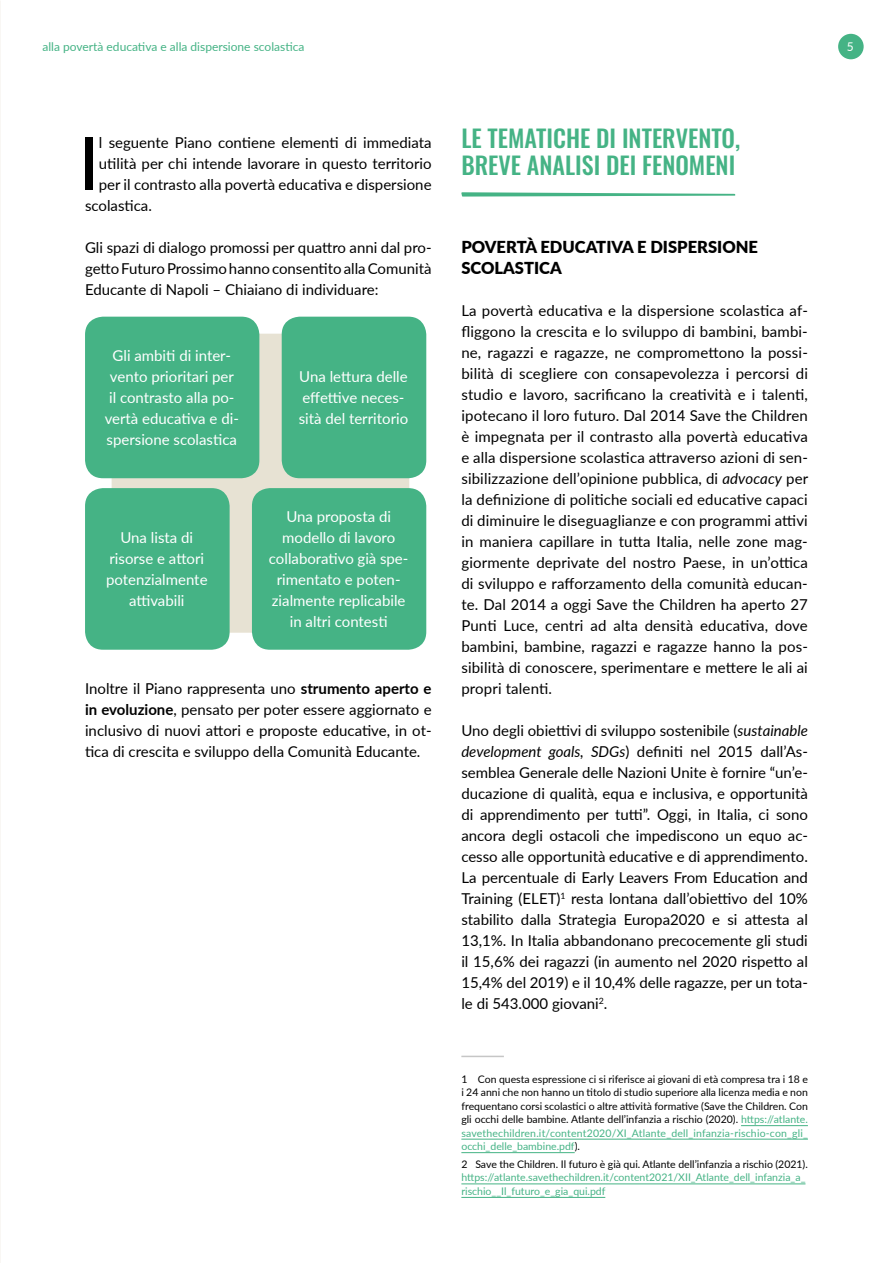
<style>
.page{position:relative;width:893px;height:1263px;background:#fff}
.page>*{position:absolute;margin:0;border:0;box-sizing:border-box;transform-origin:0 0}
.t1{font:73.65px "Lato";color:#000}
.t2{font:500 24px "Oswald";color:#45b385}
.t3{font:900 16.5px/21px "Lato";color:#000}
.t4{font:15px/21px "Lato";color:#000;text-align:justify}
.t5{font:15px/21px "Lato";color:#fff;text-align:center}
.t6{font:12px "Lato";color:#45b385}
.t7{font:12px "Lato";color:#fff}
.t8{font:10.5px/13.5px "Lato";color:#000;text-align:justify}
.t9{font:10.5px/13.5px "Lato";color:#45b385}
.s1{font-weight:700}
.s2{font-style:italic}
.s3{color:#45b385}
</style>
<div class="page">
<div style="left:112px;top:334px;width:297px;height:299px;background:#e7e2d3;border-radius:18px"></div>
<hr style="left:461px;top:1056px;width:43px;height:1px;background:#c6c6c6">
<hr style="left:741px;top:1125px;width:67px;height:1px;background:#45b385">
<hr style="left:461px;top:1139px;width:347px;height:1px;background:#45b385">
<hr style="left:461px;top:1152px;width:114px;height:1px;background:#45b385">
<hr style="left:461px;top:1183px;width:344px;height:1px;background:#45b385">
<hr style="left:461px;top:1197px;width:144px;height:1px;background:#45b385">
<svg style="left:461px;top:192px;width:274px;height:5px"></svg>
<div style="left:85px;top:317px;width:174px;height:161px;background:#45b385;border-radius:18px"></div>
<div style="left:85px;top:488px;width:145px;height:162px;background:#45b385;border-radius:18px"></div>
<div style="left:282px;top:317px;width:144px;height:161px;background:#45b385;border-radius:18px"></div>
<div style="left:252px;top:488px;width:174px;height:162px;background:#45b385;border-radius:18px"></div>
<div style="left:838px;top:34px;width:26px;height:25px;background:#45b385;border-radius:50%"></div>
<p class="t6" style="left:43px;top:38px;width:263px">alla povertà educativa e alla dispersione scolastica</p>
<p class="t7" style="left:847px;top:38px;width:8px">5</p>
<h1 class="t1" style="left:78px;top:110px;width:22px">I</h1>
<p class="t4" style="left:99px;top:131px;width:334px">l seguente Piano contiene elementi di immediata</p>
<p class="t4" style="left:99px;top:152px;width:334px">utilità per chi intende lavorare in questo territorio</p>
<p class="t4" style="left:99px;top:173px;width:334px">per il contrasto alla povertà educativa e dispersione</p>
<p class="t4" style="left:85px;top:194px;width:68px">scolastica.</p>
<p class="t4" style="left:85px;top:236px;width:348px">Gli spazi di dialogo promossi per quattro anni dal pro&shy;getto Futuro Prossimo hanno consentito alla Comunità Educante di Napoli – Chiaiano di individuare:</p>
<p class="t5" style="left:105px;top:345px;width:136px">Gli ambiti di inter&shy;vento prioritari per il contrasto alla po&shy;vertà educativa e di&shy;spersione scolastica</p>
<p class="t5" style="left:106px;top:527px;width:103px">Una lista di risorse e attori potenzialmente attivabili</p>
<p class="t5" style="left:299px;top:366px;width:111px;text-align:left">Una lettura delle effettive neces&shy;sità del territorio</p>
<p class="t5" style="left:269px;top:506px;width:141px">Una proposta di modello di lavoro collaborativo già spe&shy;rimentato e poten&shy;zialmente replicabile in altri contesti</p>
<p class="t4" style="left:85px;top:677px;width:348px">Inoltre il Piano rappresenta uno <span class="s1">strumento aperto e in evoluzione</span>, pensato per poter essere aggiornato e inclusivo di nuovi attori e proposte educative, in ot&shy;tica di crescita e sviluppo della Comunità Educante.</p>
<h2 class="t2" style="left:461px;top:117px;width:75px">LE TEMATIC</h2>
<h2 class="t2" style="left:566px;top:117px;width:69px">HEDI INTERVENTO</h2>
<h2 class="t2" style="left:735px;top:117px;width:7px">,</h2>
<h2 class="t2" style="left:461px;top:144px;width:26px">BREVE</h2>
<h2 class="t2" style="left:527px;top:144px;width:12px">ANALISI</h2>
<h2 class="t2" style="left:606px;top:144px;width:110px">DEI FENOMENI</h2>
<p class="t3" style="left:461px;top:236px;width:298px">POVERTÀ EDUCATIVA E DISPERSIONE<br>SCOLASTICA</p>
<p class="t4" style="left:461px;top:299px;width:348px">La povertà educativa e la dispersione scolastica af&shy;fliggono la crescita e lo sviluppo di bambini, bambi&shy;ne, ragazzi e ragazze, ne compromettono la possi&shy;bilità di scegliere con consapevolezza i percorsi di studio e lavoro, sacrificano la creatività e i talenti, ipotecano il loro futuro. Dal 2014 Save the Children è impegnata per il contrasto alla povertà educativa e alla dispersione scolastica attraverso azioni di sen&shy;sibilizzazione dell’opinione pubblica, di <span class="s2">advocacy</span> per la definizione di politiche sociali ed educative capaci di diminuire le diseguaglianze e con programmi attivi in maniera capillare in tutta Italia, nelle zone mag&shy;giormente deprivate del nostro Paese, in un’ottica di sviluppo e rafforzamento della comunità educan&shy;te. Dal 2014 a oggi Save the Children ha aperto 27<br>Punti Luce, centri ad alta densità educativa, dove bambini, bambine, ragazzi e ragazze hanno la pos&shy;sibilità di conoscere, sperimentare e mettere le ali ai propri talenti.</p>
<p class="t4" style="left:461px;top:719px;width:348px">Uno degli obiettivi di sviluppo sostenibile (<span class="s2">sustainable development goals, SDGs</span>) definiti nel 2015 dall’As&shy;semblea Generale delle Nazioni Unite è fornire “un’e&shy;ducazione di qualità, equa e inclusiva, e opportunità di apprendimento per tutti”. Oggi, in Italia, ci sono ancora degli ostacoli che impediscono un equo ac&shy;cesso alle opportunità educative e di apprendimento.<br>La percentuale di Early Leavers From Education and Training (ELET)<sup>1</sup> resta lontana dall’obiettivo del 10% stabilito dalla Strategia Europa2020 e si attesta al 13,1%. In Italia abbandonano precocemente gli studi il 15,6% dei ragazzi (in aumento nel 2020 rispetto al 15,4% del 2019) e il 10,4% delle ragazze, per un tota&shy;le di 543.000 giovani<sup>2</sup>.</p>
<p class="t8" style="left:461px;top:1072px;width:348px">1 Con questa espressione ci si riferisce ai giovani di età compresa tra i 18 e i 24 anni che non hanno un titolo di studio superiore alla licenza media e non frequentano corsi scolastici o altre attività formative (Save the Children. Con gli occhi delle bambine. Atlante dell’infanzia a rischio (2020). <span class="s3">https://atlante. savethechildren.it/content2020/XI_Atlante_dell_infanzia-rischio-con_gli_ occhi_delle_bambine.pdf</span>).</p>
<p class="t8" style="left:461px;top:1157px;width:348px">2 Save the Children. Il futuro è già qui. Atlante dell’infanzia a rischio (2021).</p>
<p class="t9" style="left:461px;top:1170px;width:346px">https://atlante.savethechildren.it/content2021/XII_Atlante_dell_infanzia_a_ rischio__Il_futuro_e_gia_qui.pdf</p>
</div>
